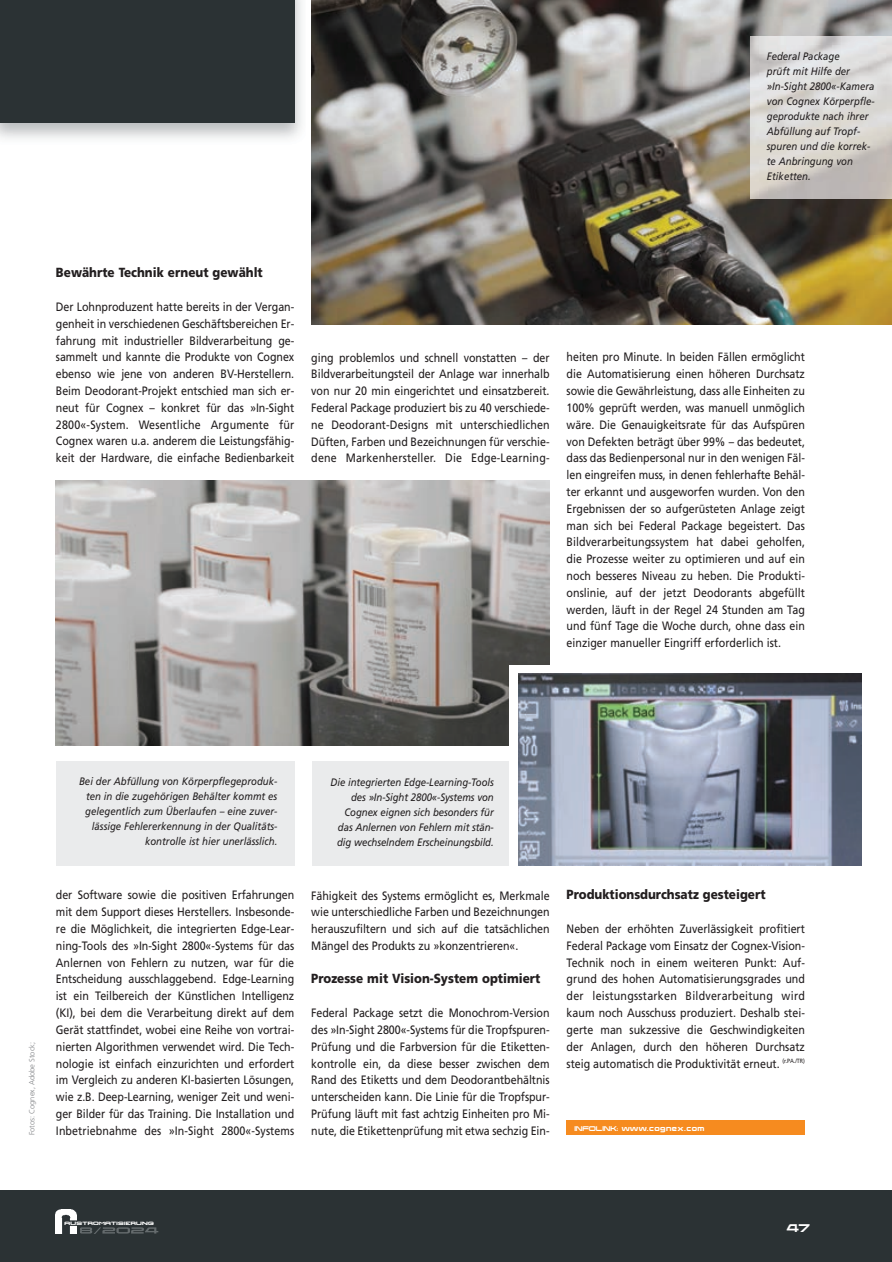
<style>
.page{position:relative;width:892px;height:1262px;background:#fff}
.page>*{position:absolute;margin:0;border:0;box-sizing:border-box;transform-origin:0 0}
.t1{font:900 13.2px "Frutiger";color:#231f20;scale:.89 1}
.t2{font:12.15px/16.8px "Frutiger";letter-spacing:-.005em;color:#231f20;text-align:justify;scale:.88 1}
.t3{font:italic 10.8px/15px "Frutiger";color:#231f20;text-align:right;scale:.89 1}
.t4{font:9.75px "Korataki";color:#fff;scale:1.05 1}
.t5{font:300 7.5px "Frutiger";color:#808285}
.t6{font:6.75px "Korataki";letter-spacing:.075em;color:#fff;scale:.9 1}
.t7{font:4.05px "BOL Dfinger";letter-spacing:.045em;color:#fff;scale:1.26 1}
.s1{font-size:6px}
</style>
<div class="page">
<div style="left:0;top:1190px;width:891px;height:71px;background:#2b3234"></div>
<img style="left:0;top:0;width:302px;height:139px">
<div style="left:0;top:0;width:294px;height:122px;background:#2b3234"></div>
<img style="left:55px;top:1209px;width:21px;height:24px">
<svg style="left:80px;top:1227px;width:78px;height:6px"></svg>
<div style="left:566px;top:1120px;width:238px;height:14px;background:#f68b1f"></div>
<img style="left:311px;top:0;width:580px;height:325px">
<img style="left:749px;top:37px;width:142px;height:161px">
<img style="left:55px;top:480px;width:494px;height:265px">
<div style="left:56px;top:760px;width:238px;height:105px;background:#eaebec"></div>
<div style="left:312px;top:760px;width:234px;height:105px;background:#eaebec"></div>
<div style="left:509px;top:665px;width:352px;height:200px;background:#fff"></div>
<img style="left:519px;top:673px;width:342px;height:192px">
<p class="t3" style="left:766px;top:50px;width:123px;text-align:left">Federal Package<br>prüft mit Hilfe der »In-Sight 2800«-Kamera von Cognex Körperpfle&shy;geprodukte nach ihrer<br>Abfüllung auf Tropf&shy;spuren und die korrek&shy;te Anbringung von<br>Etiketten.</p>
<p class="t1" style="left:56px;top:267px;width:234px">Bewährte Technik erneut gewählt</p>
<p class="t2" style="left:56px;top:299px;width:272px">Der Lohnproduzent hatte bereits in der Vergan&shy;genheit in verschiedenen Geschäftsbereichen Er&shy;fahrung mit industrieller Bildverarbeitung ge&shy;sammelt und kannte die Produkte von Cognex ebenso wie jene von anderen BV-Herstellern.<br>Beim Deodorant-Projekt entschied man sich er&shy;neut für Cognex – konkret für das »In-Sight 2800«-System. Wesentliche Argumente für Cognex waren u.a. anderem die Leistungsfähig&shy;keit der Hardware, die einfache Bedienbarkeit</p>
<p class="t2" style="left:311px;top:350px;width:272px">ging problemlos und schnell vonstatten – der Bildverarbeitungsteil der Anlage war innerhalb von nur 20 min eingerichtet und einsatzbereit.<br>Federal Package produziert bis zu 40 verschiede&shy;ne Deodorant-Designs mit unterschiedlichen Düften, Farben und Bezeichnungen für verschie&shy;dene Markenhersteller. Die Edge-Learning-</p>
<p class="t2" style="left:566px;top:350px;width:272px">heiten pro Minute. In beiden Fällen ermöglicht die Automatisierung einen höheren Durchsatz sowie die Gewährleistung, dass alle Einheiten zu 100% geprüft werden, was manuell unmöglich wäre. Die Genauigkeitsrate für das Aufspüren von Defekten beträgt über 99% – das bedeutet, dass das Bedienpersonal nur in den wenigen Fäl&shy;len eingreifen muss, in denen fehlerhafte Behäl&shy;ter erkannt und ausgeworfen wurden. Von den Ergebnissen der so aufgerüsteten Anlage zeigt man sich bei Federal Package begeistert. Das Bildverarbeitungssystem hat dabei geholfen, die Prozesse weiter zu optimieren und auf ein noch besseres Niveau zu heben. Die Produkti&shy;onslinie, auf der jetzt Deodorants abgefüllt werden, läuft in der Regel 24 Stunden am Tag und fünf Tage die Woche durch, ohne dass ein einziger manueller Eingriff erforderlich ist.</p>
<p class="t5" style="left:29px;top:1134px;width:94px;rotate:-90deg">Fotos: Cognex, Adobe Stock;</p>
<p class="t3" style="left:79px;top:774px;width:224px">Bei der Abfüllung von Körperpflegeproduk&shy;ten in die zugehörigen Behälter kommt es gelegentlich zum Überlaufen – eine zuver&shy;lässige Fehlererkennung in der Qualitäts&shy;kontrolle ist hier unerlässlich.</p>
<p class="t3" style="left:330px;top:775px;width:185px">Die integrierten Edge-Learning-Tools des »In-Sight 2800«-Systems von Cognex eignen sich besonders für das Anlernen von Fehlern mit stän&shy;dig wechselndem Erscheinungsbild.</p>
<p class="t2" style="left:56px;top:887px;width:272px">der Software sowie die positiven Erfahrungen mit dem Support dieses Herstellers. Insbesonde&shy;re die Möglichkeit, die integrierten Edge-Lear&shy;ning-Tools des »In-Sight 2800«-Systems für das Anlernen von Fehlern zu nutzen, war für die Entscheidung ausschlaggebend. Edge-Learning ist ein Teilbereich der Künstlichen Intelligenz (KI), bei dem die Verarbeitung direkt auf dem Gerät stattfindet, wobei eine Reihe von vortrai&shy;nierten Algorithmen verwendet wird. Die Tech&shy;nologie ist einfach einzurichten und erfordert im Vergleich zu anderen KI-basierten Lösungen, wie z.B. Deep-Learning, weniger Zeit und weni&shy;ger Bilder für das Training. Die Installation und Inbetriebnahme des »In-Sight 2800«-Systems</p>
<p class="t2" style="left:311px;top:887px;width:272px">Fähigkeit des Systems ermöglicht es, Merkmale wie unterschiedliche Farben und Bezeichnungen herauszufiltern und sich auf die tatsächlichen Mängel des Produkts zu »konzentrieren«.</p>
<p class="t1" style="left:311px;top:973px;width:259px">Prozesse mit Vision-System optimiert</p>
<p class="t2" style="left:311px;top:1005px;width:272px">Federal Package setzt die Monochrom-Version des »In-Sight 2800«-Systems für die Tropfspuren-Prüfung und die Farbversion für die Etiketten&shy;kontrolle ein, da diese besser zwischen dem Rand des Etiketts und dem Deodorantbehältnis unterscheiden kann. Die Linie für die Tropfspur-Prüfung läuft mit fast achtzig Einheiten pro Mi&shy;nute, die Etikettenprüfung mit etwa sechzig Ein-</p>
<p class="t1" style="left:566px;top:889px;width:225px">Produktionsdurchsatz gesteigert</p>
<p class="t2" style="left:566px;top:921px;width:272px">Neben der erhöhten Zuverlässigkeit profitiert Federal Package vom Einsatz der Cognex-Vision-Technik noch in einem weiteren Punkt: Auf&shy;grund des hohen Automatisierungsgrades und der leistungsstarken Bildverarbeitung wird kaum noch Ausschuss produziert. Deshalb stei&shy;gerte man sukzessive die Geschwindigkeiten der Anlagen, durch den höheren Durchsatz steig automatisch die Produktivität erneut. <sup>(r.PA./TR)</sup></p>
<p class="t6" style="left:574px;top:1124px;width:146px"><span class="s1">INFOLINK:</span> www.cognex.com</p>
<p class="t7" style="left:65px;top:1220px;width:72px">AUSTROMATISIERUNG</p>
<p class="t4" style="left:786px;top:1223px;width:24px">47</p>
</div>
